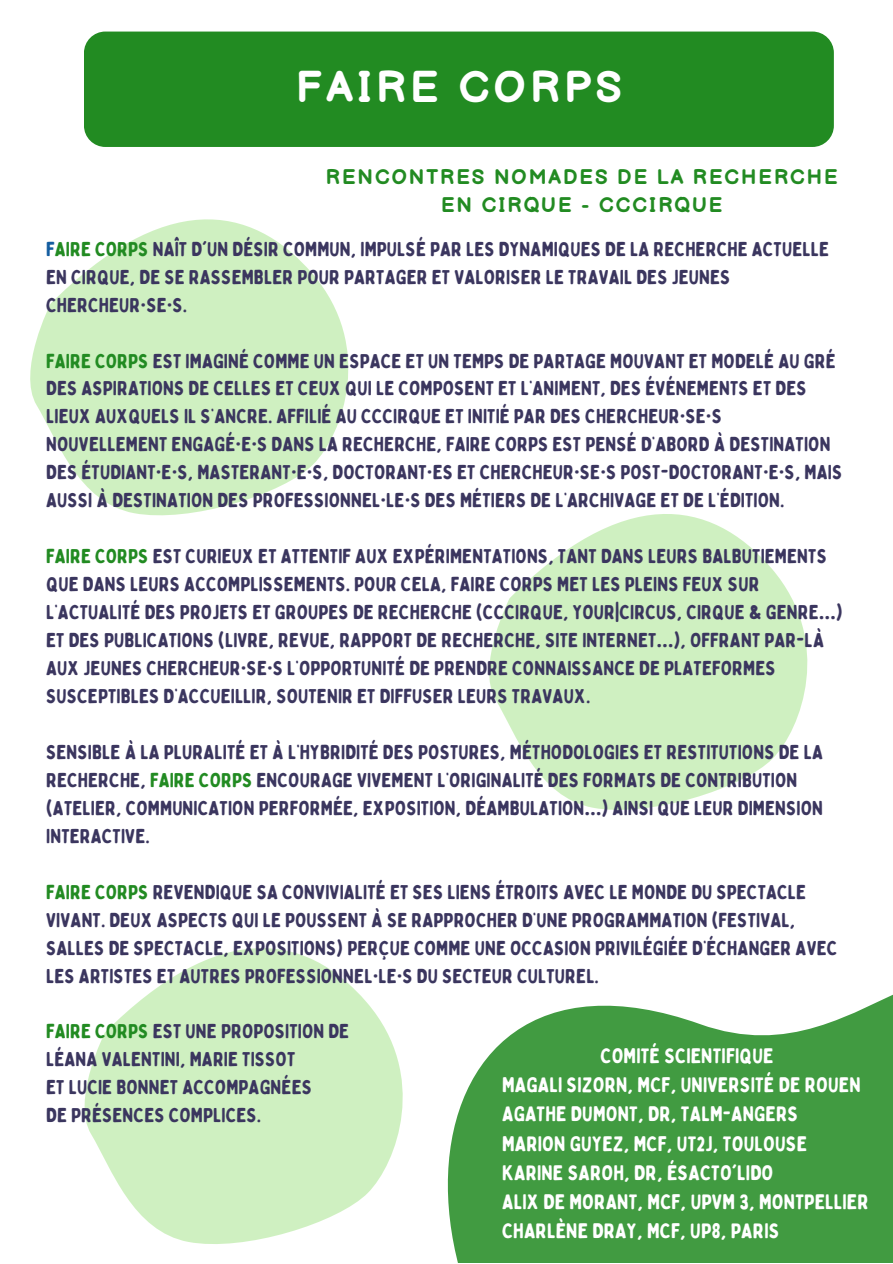
<style>
.page{position:relative;width:893px;height:1264px;background:#fff}
.page>*{position:absolute;margin:0;border:0;box-sizing:border-box;transform-origin:0 0}
.t1{font:700 43.5px "Balsamiq Sans";letter-spacing:.1em;color:#fff}
.t2{font:21px "Bobby Jones Soft";color:#fff}
.t3{font:700 20.7px/28px "Balsamiq Sans";letter-spacing:.1em;color:#228b22;text-align:center}
.t4{font:20.1px/27.9px "Bobby Jones Soft";color:#3b365f}
.s1{color:#145da0}
.s2{color:#228b22}
.s3{font-family:"Noto Sans";font-weight:700}
.s4{font-family:"Noto Sans Gurmukhi";font-weight:700}
</style>
<div class="page">
<svg style="left:447px;top:995px;width:445px;height:267px;background:#58a758"></svg>
<svg style="left:30px;top:219px;width:319px;height:297px;fill:#cff0c1"></svg>
<svg style="left:84px;top:948px;width:319px;height:296px;fill:#cff0c1"></svg>
<svg style="left:489px;top:514px;width:318px;height:296px;fill:#cff0c1"></svg>
<div style="left:84px;top:32px;width:749px;height:115px;background:#228b22;border-radius:21px"></div>
<p class="t1" style="left:296px;top:63px;width:327px">FAIRE CORPS</p>
<p class="t3" style="left:326px;top:164px;width:513px">RENCONTRES NOMADES DE LA RECHERCHE<br>EN CIRQUE - CCCIRQUE</p>
<p class="t4" style="left:46px;top:235px;width:784px"><span class="s1">F</span><span class="s2">AIRE CORPS</span> NAÎT D'UN DÉSIR COMMUN, IMPULSÉ PAR LES DYNAMIQUES DE LA RECHERCHE ACTUELLE<br>EN CIRQUE, DE SE RASSEMBLER POUR PARTAGER ET VALORISER LE TRAVAIL DES JEUNES<br>CHERCHEUR<span class="s3">·</span>SE<span class="s3">·</span>S.</p>
<p class="t4" style="left:46px;top:347px;width:797px"><span class="s2">FAIRE CORPS</span> EST IMAGINÉ COMME UN ESPACE ET UN TEMPS DE PARTAGE MOUVANT ET MODELÉ AU GRÉ DES ASPIRATIONS DE CELLES ET CEUX QUI LE COMPOSENT ET L’ANIMENT, DES ÉVÉNEMENTS ET DES LIEUX AUXQUELS IL S’ANCRE. AFFILIÉ AU CCCIRQUE ET INITIÉ PAR DES CHERCHEUR<span class="s3">·</span>SE<span class="s3">·</span>S NOUVELLEMENT ENGAGÉ<span class="s3">·</span>E<span class="s3">·</span>S DANS LA RECHERCHE, FAIRE CORPS EST PENSÉ D’ABORD À DESTINATION DES ÉTUDIANT<span class="s3">·</span>E<span class="s3">·</span>S, MASTERANT<span class="s3">·</span>E<span class="s3">·</span>S, DOCTORANT<span class="s3">·</span>ES ET CHERCHEUR<span class="s3">·</span>SE<span class="s3">·</span>S POST-DOCTORANT<span class="s3">·</span>E<span class="s3">·</span>S, MAIS AUSSI À DESTINATION DES PROFESSIONNEL<span class="s3">·</span>LE<span class="s3">·</span>S DES MÉTIERS DE L’ARCHIVAGE ET DE L’ÉDITION.</p>
<p class="t4" style="left:46px;top:542px;width:798px"><span class="s2">FAIRE CORPS</span> EST CURIEUX ET ATTENTIF AUX EXPÉRIMENTATIONS, TANT DANS LEURS BALBUTIEMENTS QUE DANS LEURS ACCOMPLISSEMENTS. POUR CELA, FAIRE CORPS MET LES PLEINS FEUX SUR L’ACTUALITÉ DES PROJETS ET GROUPES DE RECHERCHE (CCCIRQUE, YOUR|CIRCUS, CIRQUE &amp; GENRE<span class="s4">…</span>)<br>ET DES PUBLICATIONS (LIVRE, REVUE, RAPPORT DE RECHERCHE, SITE INTERNET<span class="s4">…</span>), OFFRANT PAR-LÀ AUX JEUNES CHERCHEUR<span class="s3">·</span>SE<span class="s3">·</span>S L’OPPORTUNITÉ DE PRENDRE CONNAISSANCE DE PLATEFORMES SUSCEPTIBLES D’ACCUEILLIR, SOUTENIR ET DIFFUSER LEURS TRAVAUX.</p>
<p class="t4" style="left:46px;top:738px;width:778px">SENSIBLE À LA PLURALITÉ ET À L’HYBRIDITÉ DES POSTURES, MÉTHODOLOGIES ET RESTITUTIONS DE LA RECHERCHE, <span class="s2">FAIRE CORPS</span> ENCOURAGE VIVEMENT L’ORIGINALITÉ DES FORMATS DE CONTRIBUTION (ATELIER, COMMUNICATION PERFORMÉE, EXPOSITION, DÉAMBULATION<span class="s4">…</span>) AINSI QUE LEUR DIMENSION INTERACTIVE.</p>
<p class="t4" style="left:46px;top:878px;width:792px"><span class="s2">FAIRE CORPS</span> REVENDIQUE SA CONVIVIALITÉ ET SES LIENS ÉTROITS AVEC LE MONDE DU SPECTACLE VIVANT. DEUX ASPECTS QUI LE POUSSENT À SE RAPPROCHER D’UNE PROGRAMMATION (FESTIVAL, SALLES DE SPECTACLE, EXPOSITIONS) PERÇUE COMME UNE OCCASION PRIVILÉGIÉE D’ÉCHANGER AVEC LES ARTISTES ET AUTRES PROFESSIONNEL<span class="s3">·</span>LE<span class="s3">·</span>S DU SECTEUR CULTUREL.</p>
<p class="t4" style="left:46px;top:1017px;width:305px"><span class="s2">FAIRE CORPS</span> EST UNE PROPOSITION DE</p>
<p class="t4" style="left:46px;top:1045px;width:251px">LÉANA VALENTINI, MARIE TISSOT</p>
<p class="t4" style="left:46px;top:1073px;width:267px">ET LUCIE BONNET ACCOMPAGNÉES</p>
<p class="t4" style="left:46px;top:1101px;width:216px">DE PRÉSENCES COMPLICES.</p>
<p class="t2" style="left:600px;top:1042px;width:175px">COMITÉ SCIENTIFIQUE</p>
<p class="t2" style="left:502px;top:1071px;width:360px">MAGALI SIZORN, MCF, UNIVERSITÉ DE ROUEN</p>
<p class="t2" style="left:502px;top:1101px;width:298px">AGATHE DUMONT, DR, TALM-ANGERS</p>
<p class="t2" style="left:502px;top:1130px;width:306px">MARION GUYEZ, MCF, UT2J, TOULOUSE</p>
<p class="t2" style="left:502px;top:1159px;width:273px">KARINE SAROH, DR, ÉSACTO'LIDO</p>
<p class="t2" style="left:502px;top:1188px;width:368px">ALIX DE MORANT, MCF, UPVM 3, MONTPELLIER</p>
<p class="t2" style="left:502px;top:1218px;width:279px">CHARLÈNE DRAY, MCF, UP8, PARIS</p>
</div>
